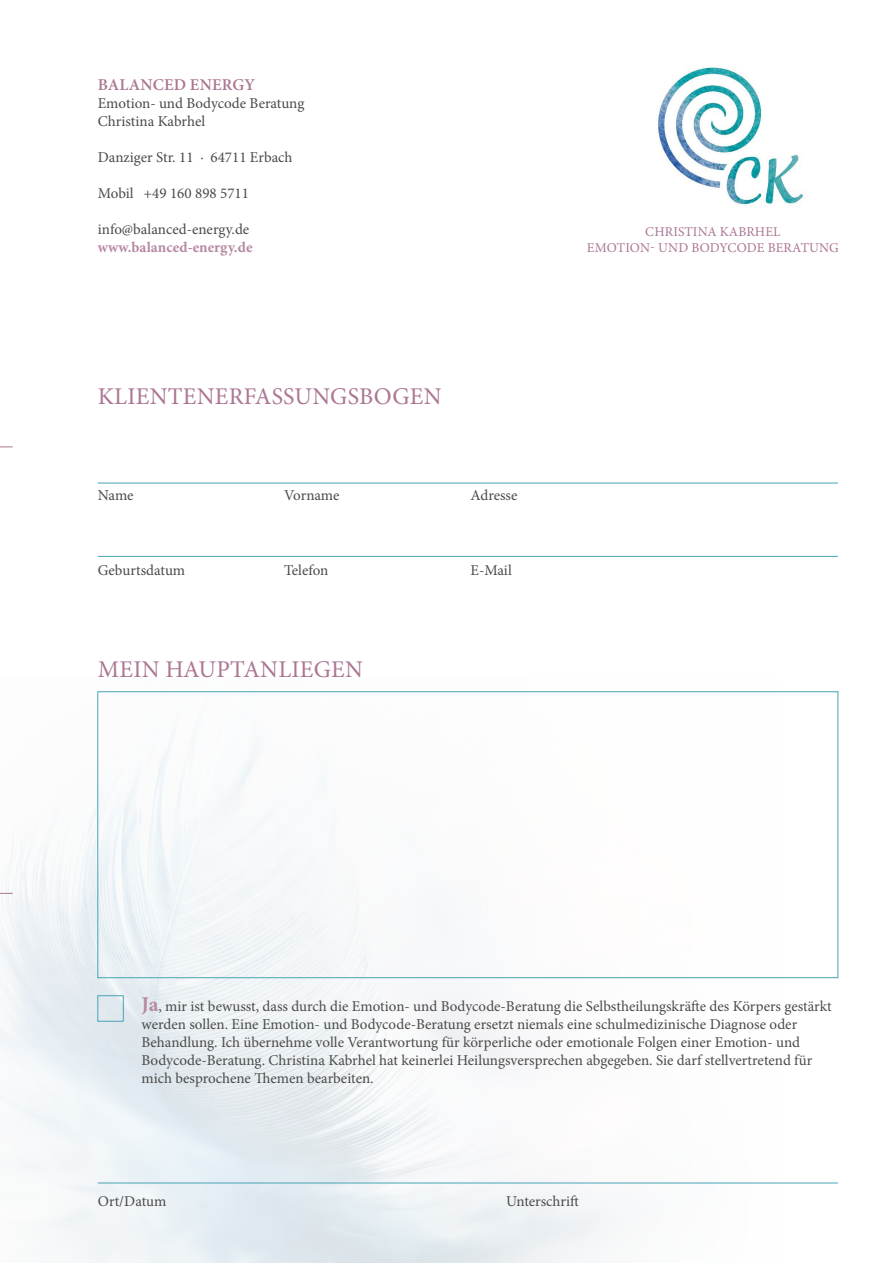
<style>
.page{position:relative;width:893px;height:1263px;background:#fff}
.page>*{position:absolute;margin:0;border:0;box-sizing:border-box;transform-origin:0 0}
.t1{font:24px "Minion Pro";letter-spacing:.01em;color:#ac7693}
.t2{font:600 16.5px "Minion Pro";letter-spacing:.01em;color:#ac7693}
.t3{font:15px/18px "Minion Pro";color:#4a4a49}
.t4{font:700 15px "Minion Pro";letter-spacing:.005em;color:#b789a2}
.t5{font:13.5px/16.2px "Minion Pro";letter-spacing:.01em;color:#ac7693;text-align:center}
.s1{font-weight:700;font-size:21px;color:#b789a2}
</style>
<div class="page">
<img style="left:0;top:730px;width:782px;height:533px">
<svg style="left:0;top:446px;width:13px;height:1px"></svg>
<svg style="left:0;top:893px;width:13px;height:1px"></svg>
<hr style="left:98px;top:483px;width:740px;height:1px;background:#48a3b5">
<hr style="left:98px;top:556px;width:740px;height:1px;background:#48a3b5">
<hr style="left:98px;top:1182px;width:740px;height:1px;background:#48a3b5">
<img style="left:658px;top:67px;width:147px;height:138px">
<div style="left:97px;top:995px;width:27px;height:26px;border:1px solid #48a3b5"></div>
<p class="t2" style="left:98px;top:73px;width:159px">BALANCED ENERGY</p>
<p class="t3" style="left:98px;top:94px;width:208px">Emotion- und Bodycode Beratung<br>Christina Kabrhel</p>
<p class="t3" style="left:98px;top:148px;width:196px">Danziger Str. 11 · 64711 Erbach</p>
<p class="t3" style="left:98px;top:184px;width:153px">Mobil +49 160 898 5711</p>
<p class="t3" style="left:98px;top:220px;width:153px">info@balanced-energy.de</p>
<p class="t4" style="left:98px;top:237px;width:156px">www.balanced-energy.de</p>
<h1 class="t1" style="left:98px;top:381px;width:345px">KLIENTENERFASSUNGSBOGEN</h1>
<p class="t3" style="left:98px;top:486px;width:37px">Name</p>
<p class="t3" style="left:98px;top:561px;width:89px">Geburtsdatum</p>
<p class="t3" style="left:284px;top:486px;width:57px">Vorname</p>
<p class="t3" style="left:284px;top:561px;width:46px">Telefon</p>
<p class="t3" style="left:470px;top:486px;width:49px">Adresse</p>
<p class="t3" style="left:470px;top:561px;width:43px">E-Mail</p>
<h1 class="t1" style="left:98px;top:653px;width:267px">MEIN HAUPTANLIEGEN</h1>
<p class="t5" style="left:587px;top:223px;width:254px">CHRISTINA KABRHEL<br>EMOTION- UND BODYCODE BERATUNG</p>
<p class="t3" style="left:142px;top:997px;width:691px"><span class="s1">Ja</span>, mir ist bewusst, dass durch die Emotion- und Bodycode-Beratung die Selbstheilungskräfte des Körpers gestärkt werden sollen. Eine Emotion- und Bodycode-Beratung ersetzt niemals eine schulmedizinische Diagnose oder Behandlung. Ich übernehme volle Verantwortung für körperliche oder emotionale Folgen einer Emotion- und Bodycode-Beratung. Christina Kabrhel hat keinerlei Heilungsversprechen abgegeben. Sie darf stellvertretend für mich besprochene Themen bearbeiten.</p>
<p class="t3" style="left:98px;top:1192px;width:70px">Ort/Datum</p>
<p class="t3" style="left:506px;top:1192px;width:74px">Unterschrift</p>
</div>
